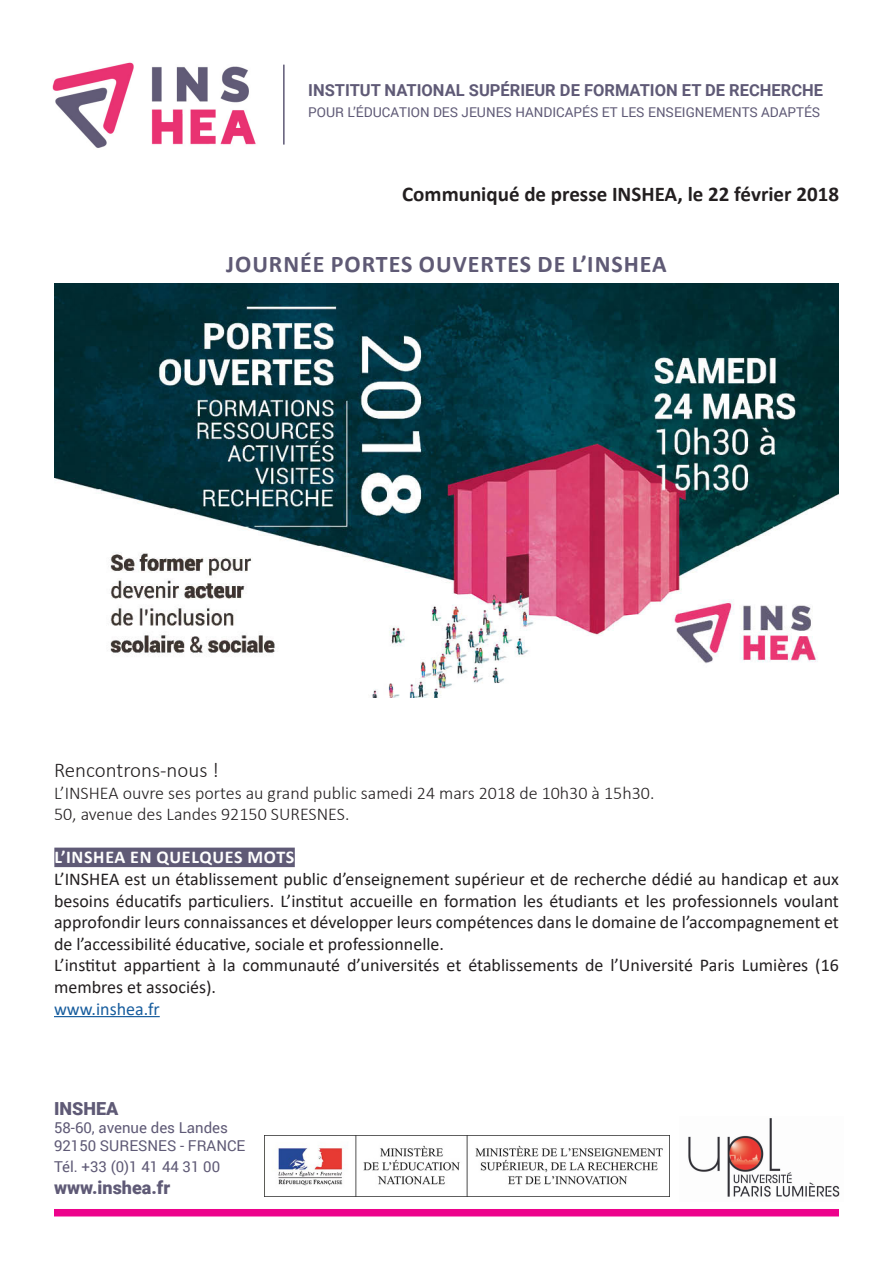
<style>
.page{position:relative;width:893px;height:1263px;background:#fff}
.page>*{position:absolute;margin:0;border:0;box-sizing:border-box;transform-origin:0 0}
.t1{font:700 24px "Calibri";letter-spacing:.04em;color:#5f5a75}
.t2{font:700 21px "Calibri";color:#231f20}
.t3{font:300 21px "Calibri";color:#231f20}
.t4{font:18px/21.6px "Calibri";color:#231f20;text-align:justify}
.t5{font:300 18px "Calibri";color:#231f20}
.t6{font:700 18px "Calibri";letter-spacing:.04em;color:#fff}
.t7{font:900 18px "Roboto";color:#5f5a76}
.t8{font:18px "Calibri";color:#175d9e}
.t9{font:700 16.5px "Roboto";color:#5f5a76}
.t10{font:15px/18px "Roboto";color:#5f5a76}
.t11{font:13.5px "Roboto";color:#5f5a76}
</style>
<div class="page">
<img style="left:52px;top:62px;width:204px;height:86px">
<hr style="left:283px;top:65px;width:2px;height:80px;background:#5f5a76">
<img style="left:278px;top:1136px;width:392px;height:60px">
<div style="left:54px;top:1209px;width:785px;height:7px;background:#ed028c"></div>
<img style="left:688px;top:1118px;width:152px;height:79px">
<div style="left:54px;top:848px;width:241px;height:19px;background:#5f5a76"></div>
<hr style="left:54px;top:1016px;width:106px;height:1px;background:#175d9e">
<img style="left:54px;top:284px;width:785px;height:413px">
<p class="t9" style="left:308px;top:79px;width:516px">INSTITUT NATIONAL SUPÉRIEUR DE FORMATION ET DE RECHERCHE</p>
<p class="t11" style="left:308px;top:103px;width:514px">POUR L’ÉDUCATION DES JEUNES HANDICAPÉS ET LES ENSEIGNEMENTS ADAPTÉS</p>
<p class="t2" style="left:402px;top:179px;width:438px">Communiqué de presse INSHEA, le 22 février 2018</p>
<p class="t1" style="left:226px;top:247px;width:442px">JOURNÉE PORTES OUVERTES DE L’INSHEA</p>
<p class="t3" style="left:54px;top:757px;width:167px">Rencontrons-nous !</p>
<p class="t5" style="left:54px;top:781px;width:602px">L’INSHEA ouvre ses portes au grand public samedi 24 mars 2018 de 10h30 à 15h30.</p>
<p class="t5" style="left:54px;top:803px;width:297px">50, avenue des Landes 92150 SURESNES.</p>
<p class="t6" style="left:54px;top:845px;width:242px">L’INSHEA EN QUELQUES MOTS</p>
<p class="t4" style="left:54px;top:868px;width:786px">L’INSHEA est un établissement public d’enseignement supérieur et de recherche dédié au handicap et aux besoins éducatifs particuliers. L’institut accueille en formation les étudiants et les professionnels voulant approfondir leurs connaissances et développer leurs compétences dans le domaine de l’accompagnement et de l’accessibilité éducative, sociale et professionnelle.</p>
<p class="t4" style="left:54px;top:954px;width:786px">L’institut appartient à la communauté d’universités et établissements de l’Université Paris Lumières (16 membres et associés).</p>
<p class="t8" style="left:54px;top:996px;width:107px">www.inshea.fr</p>
<p class="t7" style="left:54px;top:1096px;width:66px">INSHEA</p>
<p class="t10" style="left:54px;top:1118px;width:193px">58-60, avenue des Landes<br>92150 SURESNES - FRANCE</p>
<p class="t10" style="left:54px;top:1157px;width:168px">Tél. +33 (0)1 41 44 31 00</p>
<p class="t7" style="left:54px;top:1175px;width:118px">www.inshea.fr</p>
</div>
